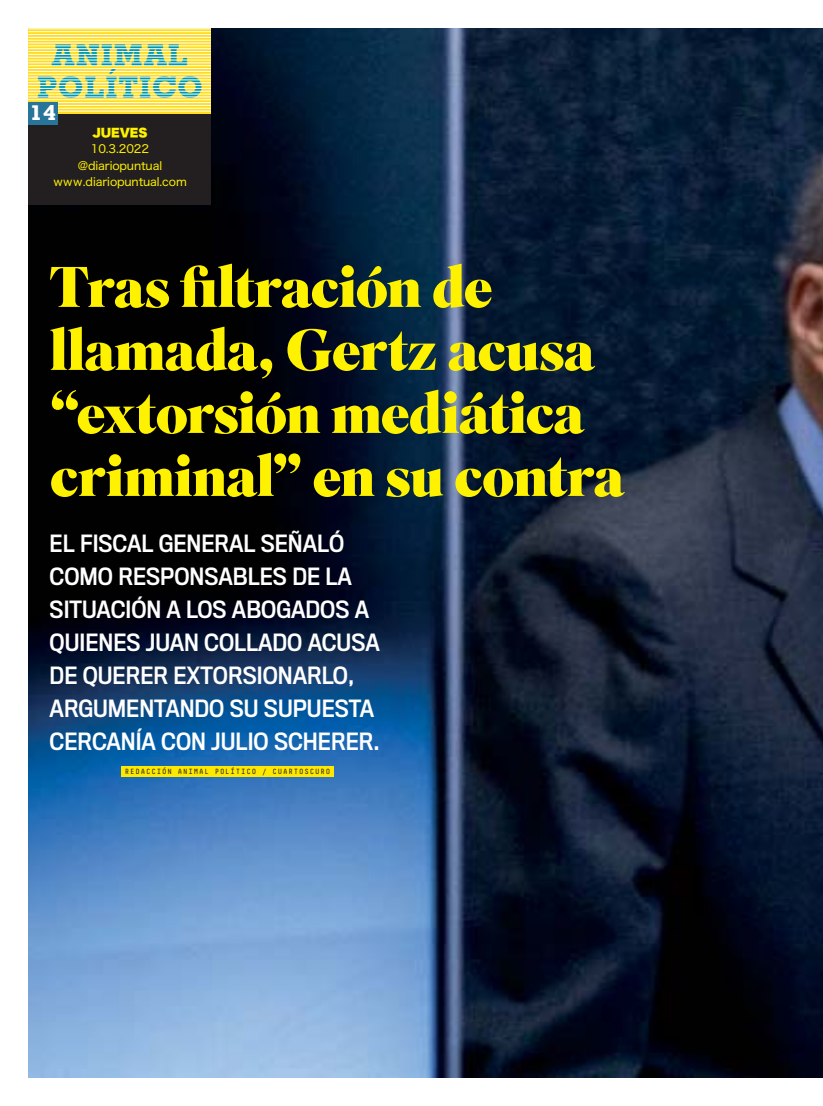
<style>
.page{position:relative;width:823px;height:1106px;background:#fff}
.page>*{position:absolute;margin:0;border:0;box-sizing:border-box;transform-origin:0 0}
.t1{font:900 57px/63px "Superior Title";letter-spacing:-.02em;color:#fff200}
.t2{font:700 30px/32.3px "Geometric Slab 703 BT Xtra";letter-spacing:.05em;color:#0097a7;text-align:center}
.t3{font:22px/33px "Titling Gothic FB Narrow Standard";color:#fff}
.t4{font:700 20px "Rockwell";color:#fff}
.t5{font:11.3px/16.4px "Hiragino Sans W4 90 msp RKSJ H";letter-spacing:-.01em;color:#fff200;text-align:center}
.t6{font:11.3px "Hiragino Sans W9 90 msp RKSJ H";letter-spacing:-.01em;color:#fff200}
.t7{font:7.5px "Decima Mono";letter-spacing:.115em;color:#231f20}
</style>
<div class="page">
<img style="left:28px;top:28px;width:794px;height:1049px">
<svg style="left:29px;top:29px;width:182px;height:85px;background:#ffe03a"></svg>
<div style="left:29px;top:114px;width:182px;height:90px;background:#231f20"></div>
<hr style="left:28px;top:74px;width:183px;height:1px;background:#fff">
<hr style="left:28px;top:77px;width:183px;height:1px;background:#fff">
<hr style="left:28px;top:79px;width:183px;height:1px;background:#fff">
<hr style="left:28px;top:82px;width:183px;height:1px;background:#fff">
<hr style="left:28px;top:85px;width:183px;height:1px;background:#fff">
<hr style="left:28px;top:88px;width:183px;height:1px;background:#fff">
<hr style="left:28px;top:91px;width:183px;height:1px;background:#fff">
<hr style="left:28px;top:94px;width:183px;height:1px;background:#fff">
<hr style="left:28px;top:96px;width:183px;height:1px;background:#fff">
<hr style="left:28px;top:99px;width:183px;height:1px;background:#fff">
<hr style="left:28px;top:102px;width:183px;height:1px;background:#fff">
<hr style="left:28px;top:105px;width:183px;height:1px;background:#fff">
<hr style="left:28px;top:108px;width:183px;height:1px;background:#fff">
<hr style="left:28px;top:111px;width:183px;height:1px;background:#fff">
<hr style="left:28px;top:28px;width:183px;height:1px;background:#fff">
<hr style="left:28px;top:31px;width:183px;height:1px;background:#fff">
<hr style="left:28px;top:34px;width:183px;height:1px;background:#fff">
<hr style="left:28px;top:37px;width:183px;height:1px;background:#fff">
<hr style="left:28px;top:40px;width:183px;height:1px;background:#fff">
<hr style="left:28px;top:43px;width:183px;height:1px;background:#fff">
<hr style="left:28px;top:45px;width:183px;height:1px;background:#fff">
<hr style="left:28px;top:48px;width:183px;height:1px;background:#fff">
<hr style="left:28px;top:51px;width:183px;height:1px;background:#fff">
<hr style="left:28px;top:54px;width:183px;height:1px;background:#fff">
<hr style="left:28px;top:57px;width:183px;height:1px;background:#fff">
<hr style="left:28px;top:60px;width:183px;height:1px;background:#fff">
<hr style="left:28px;top:62px;width:183px;height:1px;background:#fff">
<hr style="left:28px;top:65px;width:183px;height:1px;background:#fff">
<hr style="left:28px;top:68px;width:183px;height:1px;background:#fff">
<hr style="left:28px;top:71px;width:183px;height:1px;background:#fff">
<div style="left:29px;top:102px;width:29px;height:22px;background:#277598"></div>
<div style="left:121px;top:766px;width:212px;height:10px;background:#ffe800"></div>
<h2 class="t2" style="left:37px;top:39px;width:166px">ANIMAL<br>POLÍTICO</h2>
<p class="t4" style="left:30px;top:107px;width:28px">14</p>
<p class="t6" style="left:92px;top:128px;width:56px">JUEVES</p>
<p class="t5" style="left:53px;top:142px;width:135px">10.3.2022 @diariopuntual www.diariopuntual.com</p>
<h1 class="t1" style="left:50px;top:261px;width:576px">Tras filtración de llamada, Gertz acusa “extorsión mediática criminal” en su contra</h1>
<p class="t3" style="left:50px;top:529px;width:331px">EL FISCAL GENERAL SEÑALÓ<br>COMO RESPONSABLES DE LA<br>SITUACIÓN A LOS ABOGADOS A<br>QUIENES JUAN COLLADO ACUSA<br>DE QUERER EXTORSIONARLO,<br>ARGUMENTANDO SU SUPUESTA<br>CERCANÍA CON JULIO SCHERER.</p>
<p class="t7" style="left:125px;top:769px;width:207px">REDACCIÓN ANIMAL POLÍTICO / CUARTOSCURO</p>
</div>
